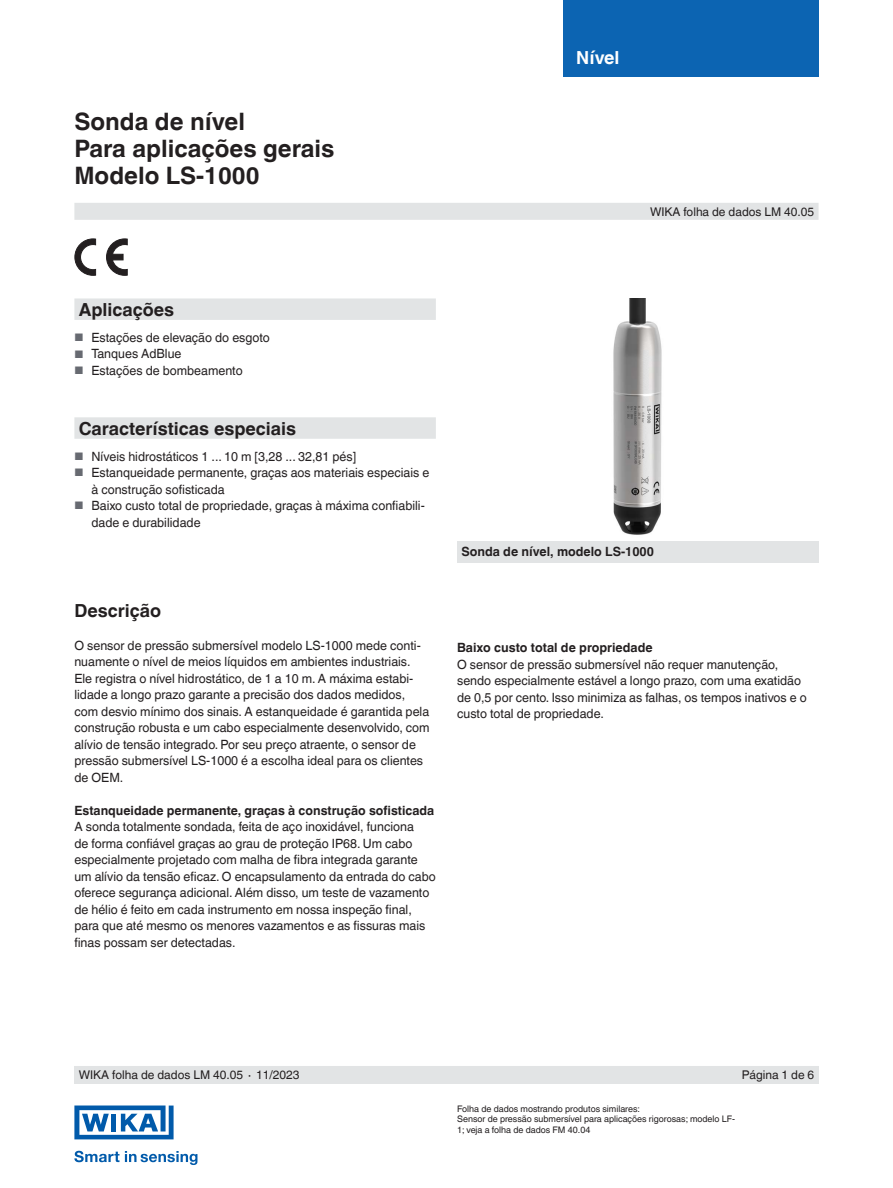
<style>
.page{position:relative;width:893px;height:1188px;background:#fff}
.page>*{position:absolute;margin:0;border:0;box-sizing:border-box;transform-origin:0 0}
.t1{font:700 24px/27px "Helvetica World";color:#231f20}
.t2{font:700 18px "Helvetica World";color:#231f20}
.t3{font:700 18px "Helvetica World";color:#fff}
.t4{font:12.75px/16.5px "Helvetica World";color:#231f20}
.t5{font:700 12.75px "Helvetica World";color:#231f20}
.t6{font:12px "Helvetica World";color:#231f20}
.t7{font:9px/10.5px "Helvetica World";color:#231f20}
.s1{font-size:10.8px;color:#676a71}
</style>
<div class="page">
<div style="left:563px;top:0;width:256px;height:76px;background:#0c64b2"></div>
<div style="left:74px;top:203px;width:745px;height:17px;background:#e2e4e5"></div>
<div style="left:74px;top:1066px;width:745px;height:18px;background:#e2e4e5"></div>
<svg style="left:74px;top:1151px;width:45px;height:11px"></svg>
<svg style="left:125px;top:1151px;width:72px;height:14px"></svg>
<svg style="left:74px;top:1106px;width:100px;height:33px"></svg>
<div style="left:457px;top:541px;width:362px;height:21px;background:#e2e4e5"></div>
<img style="left:613px;top:298px;width:49px;height:237px">
<svg style="left:75px;top:239px;width:21px;height:36px"></svg>
<svg style="left:106px;top:239px;width:21px;height:36px"></svg>
<svg style="left:74px;top:298px;width:362px;height:141px"></svg>
<h1 class="t1" style="left:74px;top:108px;width:262px">Sonda de nível<br>Para aplicações gerais<br>Modelo LS-1000</h1>
<h2 class="t3" style="left:576px;top:47px;width:45px">Nível</h2>
<p class="t6" style="left:650px;top:204px;width:166px">WIKA folha de dados LM 40.05</p>
<h2 class="t2" style="left:79px;top:299px;width:97px">Aplicações</h2>
<p class="t4" style="left:74px;top:329px;width:197px"><span class="s1">■</span> Estações de elevação do esgoto</p>
<p class="t4" style="left:74px;top:346px;width:109px"><span class="s1">■</span> Tanques AdBlue</p>
<p class="t4" style="left:74px;top:362px;width:170px"><span class="s1">■</span> Estações de bombeamento</p>
<h2 class="t2" style="left:79px;top:418px;width:219px">Características especiais</h2>
<p class="t4" style="left:74px;top:448px;width:283px"><span class="s1">■</span> Níveis hidrostáticos 1 ... 10 m [3,28 ... 32,81 pés]</p>
<p class="t4" style="left:91px;top:465px;width:339px;text-indent:-17px"><span class="s1">■</span> Estanqueidade permanente, graças aos materiais especiais e à construção sofisticada</p>
<p class="t4" style="left:91px;top:498px;width:335px;text-indent:-17px"><span class="s1">■</span> Baixo custo total de propriedade, graças à máxima confiabili&shy;dade e durabilidade</p>
<h2 class="t2" style="left:74px;top:600px;width:88px">Descrição</h2>
<p class="t4" style="left:74px;top:637px;width:357px">O sensor de pressão submersível modelo LS-1000 mede conti&shy;nuamente o nível de meios líquidos em ambientes industriais.<br>Ele registra o nível hidrostático, de 1 a 10 m. A máxima estabi&shy;lidade a longo prazo garante a precisão dos dados medidos, com desvio mínimo dos sinais. A estanqueidade é garantida pela construção robusta e um cabo especialmente desenvolvido, com alívio de tensão integrado. Por seu preço atraente, o sensor de pressão submersível LS-1000 é a escolha ideal para os clientes de OEM.</p>
<p class="t5" style="left:74px;top:803px;width:361px">Estanqueidade permanente, graças à construção sofisticada</p>
<p class="t4" style="left:74px;top:819px;width:363px">A sonda totalmente sondada, feita de aço inoxidável, funciona<br>de forma confiável graças ao grau de proteção IP68. Um cabo especialmente projetado com malha de fibra integrada garante um alívio da tensão eficaz. O encapsulamento da entrada do cabo oferece segurança adicional. Além disso, um teste de vazamento de hélio é feito em cada instrumento em nossa inspeção final, para que até mesmo os menores vazamentos e as fissuras mais finas possam ser detectadas.</p>
<p class="t5" style="left:461px;top:544px;width:194px">Sonda de nível, modelo LS-1000</p>
<p class="t5" style="left:457px;top:640px;width:197px">Baixo custo total de propriedade</p>
<p class="t4" style="left:457px;top:656px;width:351px">O sensor de pressão submersível não requer manutenção, sendo especialmente estável a longo prazo, com uma exatidão de 0,5 por cento. Isso minimiza as falhas, os tempos inativos e o custo total de propriedade.</p>
<p class="t6" style="left:79px;top:1068px;width:222px">WIKA folha de dados LM 40.05 ∙ 11/2023</p>
<p class="t6" style="left:742px;top:1068px;width:74px">Página 1 de 6</p>
<p class="t7" style="left:457px;top:1104px;width:280px">Folha de dados mostrando produtos similares:<br>Sensor de pressão submersível para aplicações rigorosas; modelo LF-<br>1; veja a folha de dados FM 40.04</p>
</div>
